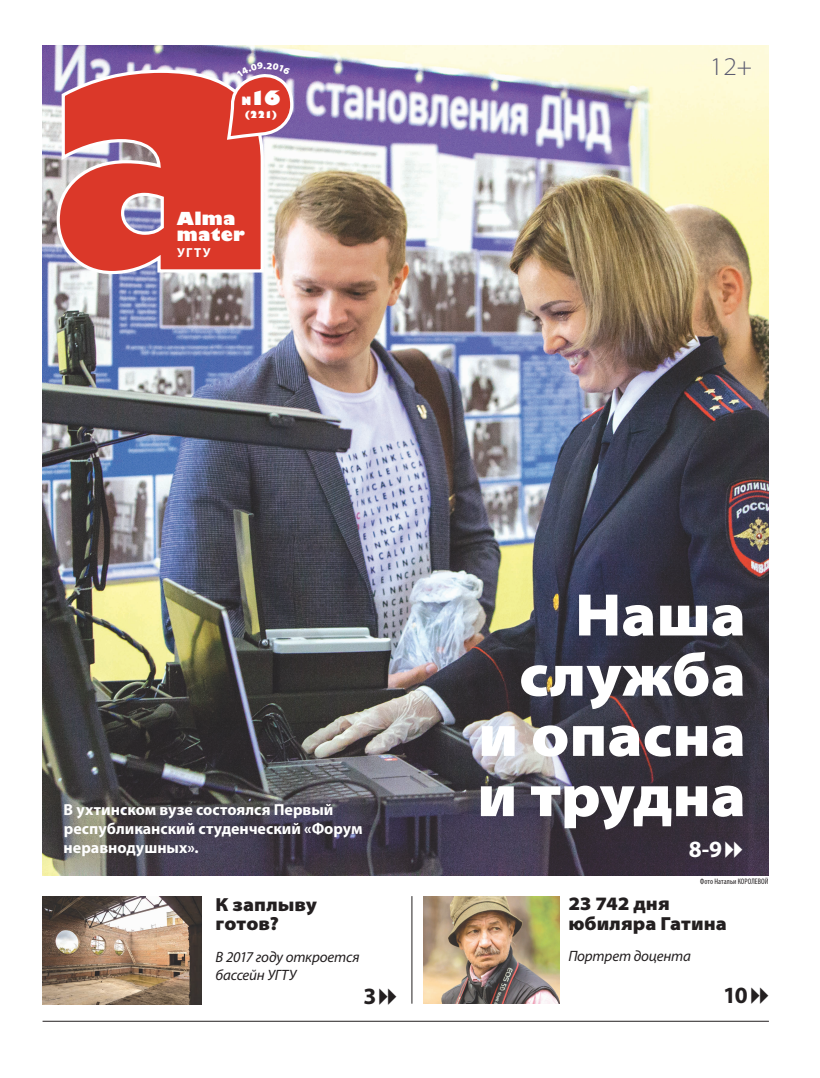
<style>
.page{position:relative;width:820px;height:1078px;background:#fff}
.page>*{position:absolute;margin:0;border:0;box-sizing:border-box;transform-origin:0 0}
.t1{font:900 semi-expanded 60.5px/60.2px "Myriad Pro";color:#fff;text-align:right}
.t2{font:300 semi-expanded 25.6px "Myriad Pro";color:#5b5b70}
.t3{font:700 23.4px "Myriad Pro";color:#fff}
.t4{font:700 23.4px "Myriad Pro";color:#231f20}
.t5{font:800 19.4px "Gill Sans";color:#fff}
.t6{font:900 semi-expanded 19px/19px "Myriad Pro";letter-spacing:.005em;color:#231f20}
.t7{font:800 17.5px/16.1px "Gill Sans";letter-spacing:.015em;color:#fff}
.t8{font:700 16px/19.2px "Myriad Pro";color:#fff}
.t9{font:italic 15px/18px "Myriad Pro";letter-spacing:-.01em;color:#231f20}
.t10{font:700 13.1px "Myriad Pro";color:#fff}
.t11{font:800 9.5px "Gill Sans";color:#fff}
.t12{font:condensed 8px "Myriad Pro";letter-spacing:.01em;color:#231f20}
.s1{font-size:11.2px}
</style>
<div class="page">
<hr style="left:43px;top:1020px;width:725px;height:1px;background:#231f20">
<img style="left:423px;top:896px;width:136px;height:107px">
<img style="left:43px;top:896px;width:158px;height:107px">
<hr style="left:411px;top:895px;width:1px;height:108px;background:#231f20">
<img style="left:43px;top:45px;width:725px;height:829px">
<svg style="left:55px;top:68px;width:210px;height:208px;background:#d45851"></svg>
<svg style="left:725px;top:841px;width:17px;height:16px"></svg>
<svg style="left:225px;top:62px;width:70px;height:80px;background:#c76671"></svg>
<p class="t5" style="left:241px;top:85px;width:41px"><span class="s1">N</span>16</p>
<p class="t11" style="left:245px;top:109px;width:34px">(221)</p>
<p class="t7" style="left:177px;top:212px;width:69px">Alma mater</p>
<p class="t10" style="left:177px;top:244px;width:35px">УГТУ</p>
<h2 class="t2" style="left:709px;top:52px;width:44px">12+</h2>
<p class="t8" style="left:64px;top:799px;width:271px">В ухтинском вузе состоялся Первый</p>
<p class="t8" style="left:64px;top:818px;width:300px">республиканский студенческий «Форум неравнодушных».</p>
<p class="t6" style="left:215px;top:895px;width:103px">К заплыву готов?</p>
<p class="t9" style="left:215px;top:946px;width:145px">В 2017 году откроется бассейн УГТУ</p>
<h1 class="t1" style="left:478px;top:585px;width:269px">Наша служба и опасна</h1>
<h1 class="t1" style="left:477px;top:766px;width:270px">и трудна</h1>
<h3 class="t3" style="left:688px;top:833px;width:35px">8-9</h3>
<p class="t12" style="left:699px;top:876px;width:70px">Фото Натальи КОРОЛЕВОЙ</p>
<p class="t6" style="left:568px;top:894px;width:160px">23 742 дня юбиляра Гатина</p>
<p class="t9" style="left:568px;top:946px;width:124px">Портрет доцента</p>
<h3 class="t4" style="left:363px;top:980px;width:14px">3</h3>
<h3 class="t4" style="left:723px;top:979px;width:26px">10</h3>
</div>
